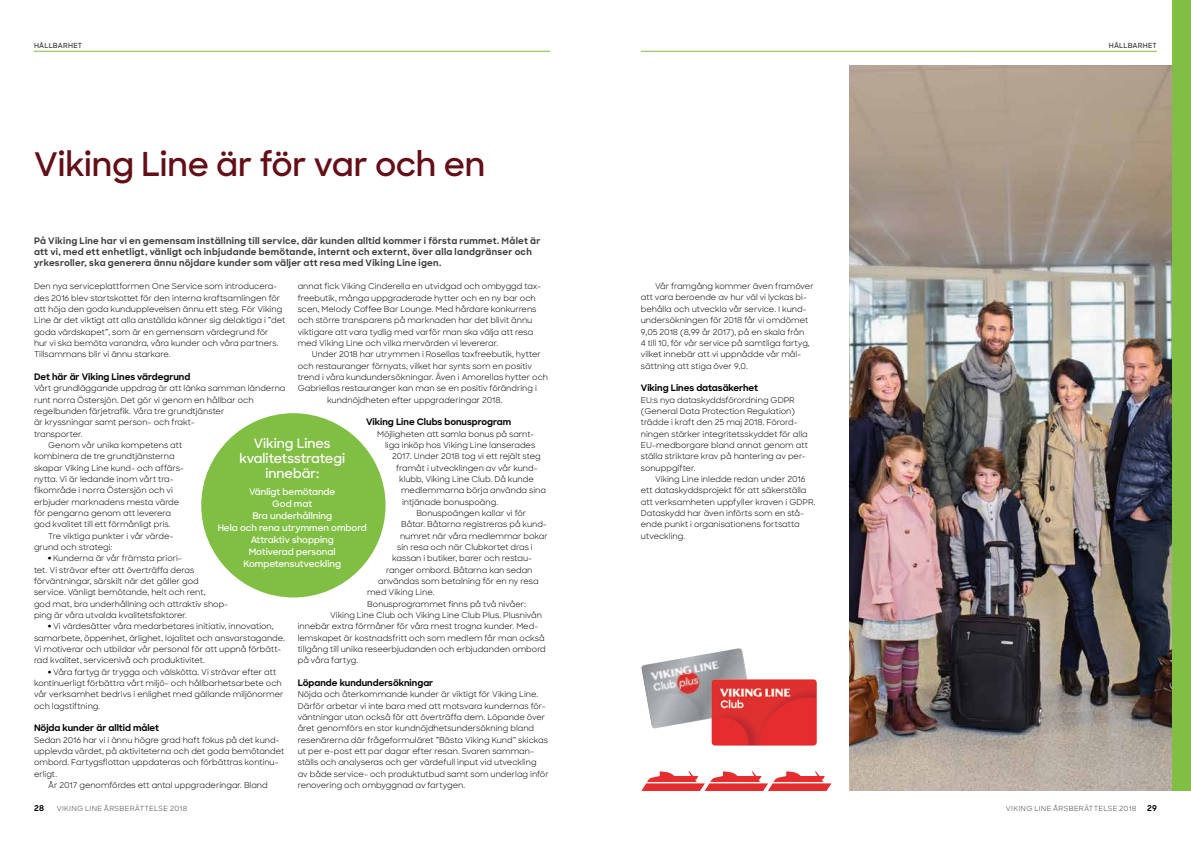
<style>
.page{position:relative;width:1191px;height:842px;background:#fff}
.page>*{position:absolute;margin:0;border:0;box-sizing:border-box;transform-origin:0 0}
.t1{font:600 33px "Viking Sharp Sans";letter-spacing:-.01em;color:#640f18}
.t2{font:600 13px/15px "Viking Sharp Sans";color:#fff;text-align:center}
.t3{font:700 9px/11px "Viking Sharp Sans";letter-spacing:.025em;color:#3c3d3f}
.t4{font:700 9px "Viking Sharp Sans";color:#000}
.t5{font:600 9px/12px "Viking Sharp Sans";color:#fff;text-align:center}
.t6{font:8px/11.3px "Viking Sharp Sans Latin";color:#000}
.t7{font:700 8px "Viking Sharp Sans";color:#000}
.t8{font:7px "Viking Sharp Sans Latin";letter-spacing:.04em;color:#3c3d3f}
.t9{font:600 7px "Viking Sharp Sans";letter-spacing:.03em;color:#3c3d3f}
</style>
<div class="page">
<img style="left:641px;top:648px;width:106px;height:81px">
<div style="left:201px;top:413px;width:184px;height:184px;background:#81bf44;border-radius:50%"></div>
<img style="left:711px;top:679px;width:106px;height:67px">
<img style="left:849px;top:65px;width:323px;height:726px">
<svg style="left:641px;top:771px;width:190px;height:20px"></svg>
<div style="left:1172px;top:0;width:19px;height:791px;background:#81bf44"></div>
<hr style="left:641px;top:51px;width:516px;height:1px;background:#81bf44">
<hr style="left:34px;top:51px;width:516px;height:1px;background:#81bf44">
<p class="t9" style="left:34px;top:40px;width:50px">HÅLLBARHET</p>
<p class="t9" style="left:1108px;top:40px;width:50px">HÅLLBARHET</p>
<h1 class="t1" style="left:34px;top:140px;width:453px">Viking Line är för var och en</h1>
<p class="t3" style="left:34px;top:235px;width:508px">På Viking Line har vi en gemensam inställning till service, där kunden alltid kommer i första rummet. Målet är att vi, med ett enhetligt, vänligt och inbjudande bemötande, internt och externt, över alla landgränser och yrkesroller, ska generera ännu nöjdare kunder som väljer att resa med Viking Line igen.</p>
<p class="t6" style="left:34px;top:280px;width:253px">Den nya serviceplattformen One Service som introducera&shy;des 2016 blev startskottet för den interna kraftsamlingen för att höja den goda kundupplevelsen ännu ett steg. För Viking Line är det viktigt att alla anställda känner sig delaktiga i ”det goda värdskapet”, som är en gemensam värdegrund för<br>hur vi ska bemöta varandra, våra kunder och våra partners.<br>Tillsammans blir vi ännu starkare.</p>
<p class="t4" style="left:34px;top:370px;width:158px">Det här är Viking Lines värdegrund</p>
<p class="t6" style="left:34px;top:382px;width:253px">Vårt grundläggande uppdrag är att länka samman länderna</p>
<p class="t6" style="left:34px;top:394px;width:221px">runt norra Östersjön. Det gör vi genom en hållbar och</p>
<p class="t6" style="left:34px;top:405px;width:192px">regelbunden färjetrafik. Våra tre grundtjänster</p>
<p class="t6" style="left:34px;top:416px;width:162px">är kryssningar samt person- och frakt-</p>
<p class="t6" style="left:34px;top:428px;width:50px">transporter.</p>
<p class="t6" style="left:48px;top:439px;width:136px">Genom vår unika kompetens att</p>
<p class="t6" style="left:34px;top:450px;width:142px">kombinera de tre grundtjänsterna</p>
<p class="t6" style="left:34px;top:462px;width:151px">skapar Viking Line kund- och affärs-</p>
<p class="t6" style="left:34px;top:473px;width:141px">nytta. Vi är ledande inom vårt tra-</p>
<p class="t6" style="left:34px;top:484px;width:140px">fikområde i norra Östersjön och vi</p>
<p class="t6" style="left:34px;top:496px;width:147px">erbjuder marknadens mesta värde</p>
<p class="t6" style="left:34px;top:507px;width:138px">för pengarna genom att leverera</p>
<p class="t6" style="left:34px;top:518px;width:138px">god kvalitet till ett förmånligt pris.</p>
<p class="t6" style="left:48px;top:530px;width:127px">Tre viktiga punkter i vår värde-</p>
<p class="t6" style="left:34px;top:541px;width:80px">grund och strategi:</p>
<p class="t6" style="left:34px;top:552px;width:196px;text-indent:14px">● Kunderna är vår främsta priori-<br>tet. Vi strävar efter att överträffa deras förväntningar, särskilt när det gäller god service. Vänligt bemötande, helt och rent,<br>god mat, bra underhållning och attraktiv shop&shy;ping är våra utvalda kvalitetsfaktorer.</p>
<p class="t6" style="left:34px;top:620px;width:252px;text-indent:14px">● Vi värdesätter våra medarbetares initiativ, innovation, samarbete, öppenhet, ärlighet, lojalitet och ansvarstagande.<br>Vi motiverar och utbildar vår personal för att uppnå förbätt&shy;rad kvalitet, servicenivå och produktivitet.</p>
<p class="t6" style="left:34px;top:666px;width:251px;text-indent:14px">● Våra fartyg är trygga och välskötta. Vi strävar efter att kontinuerligt förbättra vårt miljö- och hållbarhetsarbete och vår verksamhet bedrivs i enlighet med gällande miljönormer och lagstiftning.</p>
<p class="t4" style="left:34px;top:721px;width:127px">Nöjda kunder är alltid målet</p>
<p class="t6" style="left:34px;top:734px;width:247px">Sedan 2016 har vi i ännu högre grad haft fokus på det kund-</p>
<p class="t6" style="left:34px;top:745px;width:252px">upplevda värdet, på aktiviteterna och det goda bemötandet</p>
<p class="t6" style="left:34px;top:756px;width:246px">ombord. Fartygsflottan uppdateras och förbättras kontinu-</p>
<p class="t6" style="left:34px;top:768px;width:25px">erligt.</p>
<p class="t6" style="left:48px;top:779px;width:221px">År 2017 genomfördes ett antal uppgraderingar. Bland</p>
<p class="t6" style="left:298px;top:280px;width:245px">annat fick Viking Cinderella en utvidgad och ombyggd tax&shy;freebutik, många uppgraderade hytter och en ny bar och scen, Melody Coffee Bar Lounge. Med hårdare konkurrens och större transparens på marknaden har det blivit ännu viktigare att vara tydlig med varför man ska välja att resa med Viking Line och vilka mervärden vi levererar.</p>
<p class="t6" style="left:312px;top:348px;width:230px">Under 2018 har utrymmen i Rosellas taxfreebutik, hytter</p>
<p class="t6" style="left:298px;top:360px;width:236px">och restauranger förnyats, vilket har synts som en positiv</p>
<p class="t6" style="left:298px;top:371px;width:252px">trend i våra kundundersökningar. Även i Amorellas hytter och</p>
<p class="t6" style="left:298px;top:382px;width:241px">Gabriellas restauranger kan man se en positiv förändring i</p>
<p class="t6" style="left:327px;top:394px;width:177px">kundnöjdheten efter uppgraderingar 2018.</p>
<p class="t4" style="left:366px;top:415px;width:146px">Viking Line Clubs bonusprogram</p>
<p class="t6" style="left:377px;top:428px;width:159px">Möjligheten att samla bonus på samt-</p>
<p class="t6" style="left:385px;top:439px;width:152px">liga inköp hos Viking Line lanserades</p>
<p class="t6" style="left:392px;top:450px;width:150px">2017. Under 2018 tog vi ett rejält steg</p>
<p class="t6" style="left:396px;top:462px;width:143px">framåt i utvecklingen av vår kund-</p>
<p class="t6" style="left:399px;top:473px;width:136px">klubb, Viking Line Club. Då kunde</p>
<p class="t6" style="left:401px;top:484px;width:146px">medlemmarna börja använda sina</p>
<p class="t6" style="left:402px;top:496px;width:97px">intjänade bonuspoäng.</p>
<p class="t6" style="left:416px;top:507px;width:111px">Bonuspoängen kallar vi för</p>
<p class="t6" style="left:401px;top:518px;width:147px">Båtar. Båtarna registreras på kund-</p>
<p class="t6" style="left:400px;top:530px;width:149px">numret när våra medlemmar bokar</p>
<p class="t6" style="left:397px;top:541px;width:137px">sin resa och när Clubkortet dras i</p>
<p class="t6" style="left:392px;top:552px;width:142px">kassan i butiker, barer och restau-</p>
<p class="t6" style="left:386px;top:564px;width:148px">ranger ombord. Båtarna kan sedan</p>
<p class="t6" style="left:378px;top:575px;width:162px">användas som betalning för en ny resa</p>
<p class="t6" style="left:367px;top:586px;width:69px">med Viking Line.</p>
<p class="t6" style="left:367px;top:598px;width:160px">Bonusprogrammet finns på två nivåer:</p>
<p class="t6" style="left:330px;top:609px;width:213px">Viking Line Club och Viking Line Club Plus. Plusnivån</p>
<p class="t6" style="left:298px;top:620px;width:242px">innebär extra förmåner för våra mest trogna kunder. Med-</p>
<p class="t6" style="left:298px;top:632px;width:248px">lemskapet är kostnadsfritt och som medlem får man också</p>
<p class="t6" style="left:298px;top:643px;width:250px">tillgång till unika reseerbjudanden och erbjudanden ombord</p>
<p class="t6" style="left:298px;top:654px;width:62px">på våra fartyg.</p>
<p class="t4" style="left:298px;top:676px;width:137px">Löpande kundundersökningar</p>
<p class="t6" style="left:298px;top:688px;width:252px">Nöjda och återkommande kunder är viktigt för Viking Line.<br>Därför arbetar vi inte bara med att motsvara kundernas för&shy;väntningar utan också för att överträffa dem. Löpande över året genomförs en stor kundnöjdhetsundersökning bland resenärerna där frågeformuläret ”Bästa Viking Kund” skickas ut per e-post ett par dagar efter resan. Svaren samman&shy;ställs och analyseras och ger värdefull input vid utveckling av både service- och produktutbud samt som underlag inför renovering och ombyggnad av fartygen.</p>
<h2 class="t2" style="left:239px;top:435px;width:107px">Viking Lines kvalitetsstrategi innebär:</h2>
<p class="t5" style="left:218px;top:486px;width:151px">Vänligt bemötande<br>God mat<br>Bra underhållning<br>Hela och rena utrymmen ombord<br>Attraktiv shopping<br>Motiverad personal<br>Kompetensutveckling</p>
<p class="t6" style="left:641px;top:280px;width:174px;text-indent:14px">Vår framgång kommer även framöver att vara beroende av hur väl vi lyckas bi&shy;behålla och utveckla vår service. I kund&shy;undersökningen för 2018 får vi omdömet 9,05 2018 (8,99 år 2017), på en skala från<br>4 till 10, för vår service på samtliga fartyg, vilket innebär att vi uppnådde vår mål&shy;sättning att stiga över 9,0.</p>
<p class="t4" style="left:641px;top:381px;width:119px">Viking Lines datasäkerhet</p>
<p class="t6" style="left:641px;top:394px;width:169px">EU:s nya dataskyddsförordning GDPR (General Data Protection Regulation) trädde i kraft den 25 maj 2018. Förord&shy;ningen stärker integritetsskyddet för alla EU-medborgare bland annat genom att ställa striktare krav på hantering av per&shy;sonuppgifter.</p>
<p class="t6" style="left:641px;top:473px;width:176px;text-indent:14px">Viking Line inledde redan under 2016 ett dataskyddsprojekt för att säkerställa att verksamheten uppfyller kraven i GDPR.<br>Dataskydd har även införts som en stå&shy;ende punkt i organisationens fortsatta utveckling.</p>
<p class="t7" style="left:34px;top:802px;width:11px">28</p>
<p class="t8" style="left:57px;top:803px;width:132px">VIKING LINE ÅRSBERÄTTELSE 2018</p>
<p class="t8" style="left:1006px;top:803px;width:132px">VIKING LINE ÅRSBERÄTTELSE 2018</p>
<p class="t7" style="left:1147px;top:802px;width:11px">29</p>
</div>
